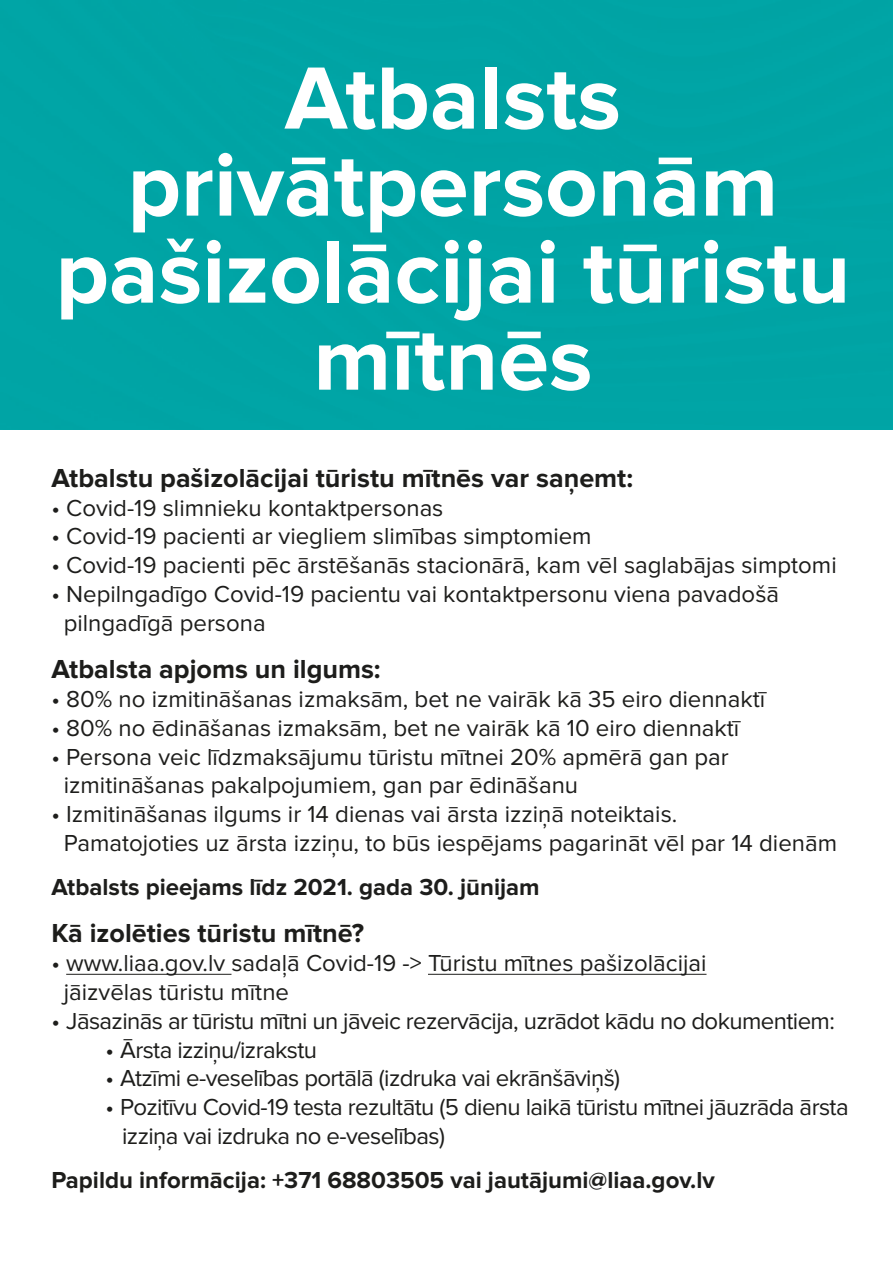
<style>
.page{position:relative;width:893px;height:1263px;background:#fff}
.page>*{position:absolute;margin:0;border:0;box-sizing:border-box;transform-origin:0 0}
.t1{font:700 91.5px/87px "Proxima Nova";color:#fff;text-align:center}
.t2{font:700 27px "Proxima Nova";color:#1d1d1b}
.t3{font:24px/28.8px "Proxima Nova";color:#1d1d1b}
.t4{font:24px/28.8px "Proxima Nova";letter-spacing:-.025em;color:#1d1d1b}
.t5{font:700 24px "Proxima Nova";color:#1d1d1b}
</style>
<div class="page">
<div style="left:0;top:0;width:893px;height:429px;background:#00a4a5"></div>
<hr style="left:66px;top:974px;width:165px;height:1px;background:#1d1d1b">
<hr style="left:428px;top:974px;width:278px;height:1px;background:#1d1d1b">
<h1 class="t1" style="left:56px;top:57px;width:796px">Atbalsts privātpersonām pašizolācijai tūristu mītnēs</h1>
<p class="t2" style="left:51px;top:462px;width:583px">Atbalstu pašizolācijai tūristu mītnēs var saņemt:</p>
<p class="t3" style="left:51px;top:494px;width:394px">• Covid-19 slimnieku kontaktpersonas</p>
<p class="t3" style="left:51px;top:522px;width:542px">• Covid-19 pacienti ar viegliem slimības simptomiem</p>
<p class="t3" style="left:51px;top:551px;width:787px">• Covid-19 pacienti pēc ārstēšanās stacionārā, kam vēl saglabājas simptomi</p>
<p class="t3" style="left:64px;top:580px;width:717px;text-indent:-12px">• Nepilngadīgo Covid-19 pacientu vai kontaktpersonu viena pavadošā pilngadīgā persona</p>
<p class="t2" style="left:51px;top:654px;width:331px">Atbalsta apjoms un ilgums:</p>
<p class="t3" style="left:51px;top:685px;width:715px">• 80% no izmitināšanas izmaksām, bet ne vairāk kā 35 eiro diennaktī</p>
<p class="t3" style="left:51px;top:714px;width:689px">• 80% no ēdināšanas izmaksām, bet ne vairāk kā 10 eiro diennaktī</p>
<p class="t3" style="left:64px;top:743px;width:666px;text-indent:-12px">• Persona veic līdzmaksājumu tūristu mītnei 20% apmērā gan par izmitināšanas pakalpojumiem, gan par ēdināšanu</p>
<p class="t3" style="left:64px;top:800px;width:775px;text-indent:-12px">• Izmitināšanas ilgums ir 14 dienas vai ārsta izziņā noteiktais.<br>Pamatojoties uz ārsta izziņu, to būs iespējams pagarināt vēl par 14 dienām</p>
<p class="t5" style="left:51px;top:873px;width:490px">Atbalsts pieejams līdz 2021. gada 30. jūnijam</p>
<p class="t2" style="left:51px;top:918px;width:314px">Kā izolēties tūristu mītnē?</p>
<p class="t3" style="left:64px;top:949px;width:644px;text-indent:-12px">• www.liaa.gov.lv sadaļā Covid-19 -&gt; Tūristu mītnes pašizolācijai jāizvēlas tūristu mītne</p>
<p class="t4" style="left:51px;top:1007px;width:785px">• Jāsazinās ar tūristu mītni un jāveic rezervācija, uzrādot kādu no dokumentiem:</p>
<p class="t4" style="left:105px;top:1035px;width:213px">• Ārsta izziņu/izrakstu</p>
<p class="t4" style="left:105px;top:1064px;width:516px">• Atzīmi e-veselības portālā (izdruka vai ekrānšāviņš)</p>
<p class="t4" style="left:122px;top:1093px;width:728px;text-indent:-17px">• Pozitīvu Covid-19 testa rezultātu (5 dienu laikā tūristu mītnei jāuzrāda ārsta izziņa vai izdruka no e-veselības)</p>
<p class="t5" style="left:51px;top:1166px;width:665px">Papildu informācija: +371 68803505 vai jautājumi@liaa.gov.lv</p>
</div>
